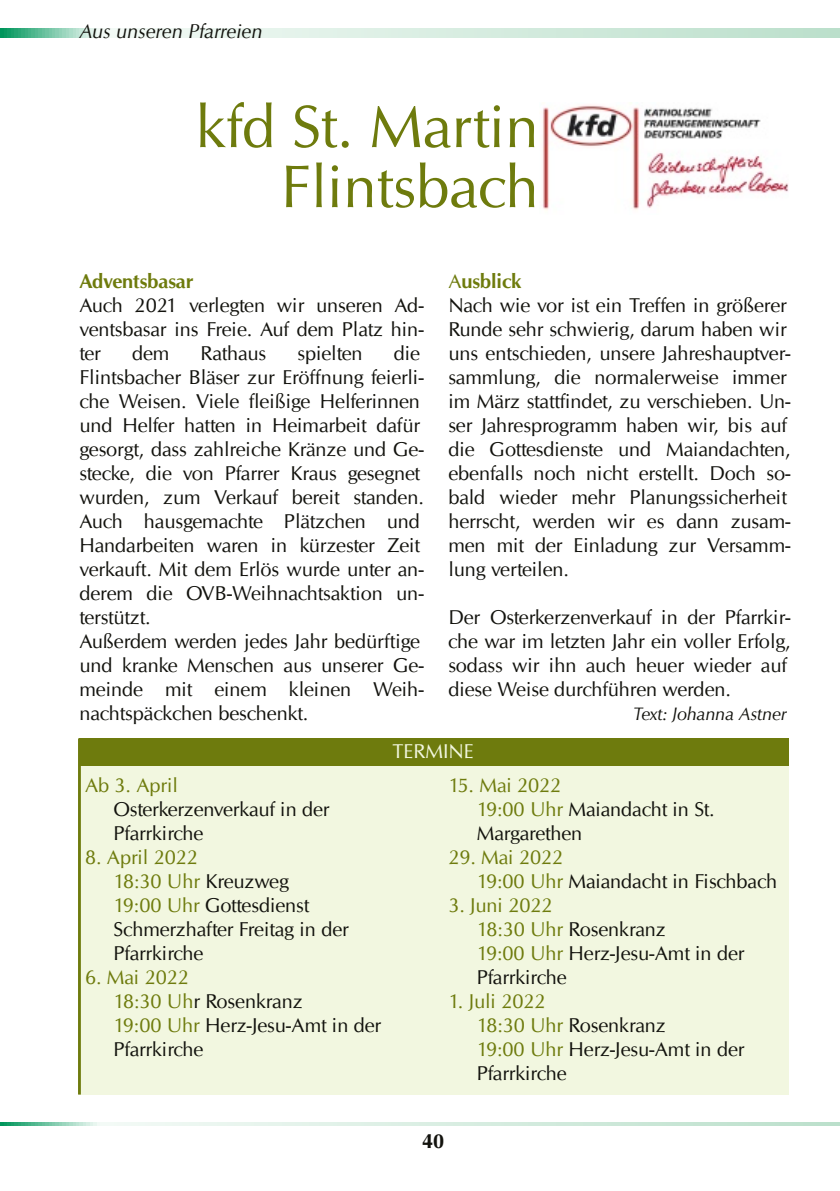
<style>
.page{position:relative;width:840px;height:1191px;background:#fff}
.page>*{position:absolute;margin:0;border:0;box-sizing:border-box;transform-origin:0 0}
.t1{font:60px/60px "URW Classico";letter-spacing:-.005em;color:#6e7b0d;text-align:right}
.t2{font:20px/24px "URW Classico";letter-spacing:-.005em;color:#12120d}
.t3{font:italic 20px "URW Classico";letter-spacing:-.01em;color:#12120d}
.t4{font:700 20px "URW Classico";letter-spacing:-.005em;color:#6e7b0d}
.t5{font:20px "URW Classico";letter-spacing:-.005em;color:#6e7b0d}
.t6{font:20px "URW Classico";letter-spacing:-.005em;color:#f2f7e0}
.t7{font:700 20px "URW Classico";color:#12120d}
.t8{font:italic 18px "URW Classico";letter-spacing:-.01em;color:#12120d}
.s1{color:#6e7b0d}
.s2{font-weight:700;color:#6e7b0d}
</style>
<div class="page">
<img style="left:542px;top:102px;width:246px;height:108px">
<div style="left:79px;top:738px;width:709px;height:356px;background:#f2f7e0"></div>
<div style="left:79px;top:738px;width:709px;height:27px;background:#6e7b0d"></div>
<hr style="left:78px;top:738px;width:3px;height:356px;background:#6e7b0d">
<svg style="left:0;top:28px;width:839px;height:10px"></svg>
<p class="t3" style="left:79px;top:18px;width:184px">Aus unseren Pfarreien</p>
<h1 class="t1" style="left:196px;top:95px;width:344px">kfd St. Martin<br>Flintsbach</h1>
<p class="t4" style="left:79px;top:273px;width:115px">Adventsbasar</p>
<p class="t2" style="left:79px;top:293px;width:346px;text-align:justify">Auch 2021 verlegten wir unseren Ad&shy;ventsbasar ins Freie. Auf dem Platz hin&shy;ter</p>
<p class="t2" style="left:79px;top:341px;width:346px;text-indent:314px">die Flintsbacher Bläser zur Eröffnung feierli&shy;che Weisen. Viele fleißige Helferinnen und Helfer hatten in Heimarbeit dafür gesorgt, dass zahlreiche Kränze und Ge&shy;stecke, die von Pfarrer Kraus gesegnet wurden, zum Verkauf bereit standen.<br>Auch hausgemachte Plätzchen und Handarbeiten waren in kürzester Zeit verkauft. Mit dem Erlös wurde unter an&shy;derem die OVB-Weihnachtsaktion un&shy;terstützt.<br>Außerdem werden jedes Jahr bedürftige und kranke Menschen aus unserer Ge&shy;meinde mit einem kleinen Weih&shy;nachtspäckchen beschenkt.</p>
<p class="t2" style="left:132px;top:341px;width:39px">dem</p>
<p class="t2" style="left:200px;top:341px;width:67px">Rathaus</p>
<p class="t2" style="left:297px;top:341px;width:67px">spielten</p>
<p class="t2" style="left:448px;top:269px;width:343px"><span class="s1">A</span><span class="s2">usblick<br></span>Nach wie vor ist ein Treffen in größerer Runde sehr schwierig, darum haben wir uns entschieden, unsere Jahreshauptver&shy;sammlung, die normalerweise immer im März stattfindet, zu verschieben. Un&shy;ser Jahresprogramm haben wir, bis auf die Gottesdienste und Maiandachten, ebenfalls noch nicht erstellt. Doch so&shy;bald wieder mehr Planungssicherheit herrscht, werden wir es dann zusam&shy;men mit der Einladung zur Versamm&shy;lung verteilen.</p>
<p class="t2" style="left:448px;top:605px;width:344px">Der Osterkerzenverkauf in der Pfarrkir&shy;che war im letzten Jahr ein voller Erfolg, sodass wir ihn auch heuer wieder auf diese Weise durchführen werden.</p>
<p class="t8" style="left:632px;top:703px;width:155px">Text: Johanna Astner</p>
<p class="t5" style="left:85px;top:773px;width:94px">Ab 3. April</p>
<p class="t2" style="left:113px;top:797px;width:217px">Osterkerzenverkauf in der<br>Pfarrkirche</p>
<p class="t2" style="left:113px;top:845px;width:237px;text-indent:-28px"><span class="s1">8. April 2022<br>18:30 Uhr</span> Kreuzweg<br><span class="s1">19:00 Uhr</span> Gottesdienst<br>Schmerzhafter Freitag in der<br>Pfarrkirche</p>
<p class="t2" style="left:113px;top:965px;width:269px;text-indent:-28px"><span class="s1">6. Mai 2022<br>18:30 Uh</span>r Rosenkranz<br><span class="s1">19:00 Uhr</span> Herz-Jesu-Amt in der<br>Pfarrkirche</p>
<p class="t6" style="left:392px;top:738px;width:83px">TERMINE</p>
<p class="t2" style="left:476px;top:773px;width:239px;text-indent:-28px"><span class="s1">15. Mai 2022<br>19:00 Uhr</span> Maiandacht in St.<br>Margarethen</p>
<p class="t2" style="left:476px;top:845px;width:302px;text-indent:-28px"><span class="s1">29. Mai 2022<br>19:00 Uhr</span> Maiandacht in Fischbach</p>
<p class="t2" style="left:476px;top:893px;width:269px;text-indent:-28px"><span class="s1">3. Juni 2022<br>18:30 Uhr</span> Rosenkranz<br><span class="s1">19:00 Uhr</span> Herz-Jesu-Amt in der<br>Pfarrkirche</p>
<p class="t2" style="left:476px;top:989px;width:269px;text-indent:-28px"><span class="s1">1. Juli 2022<br>18:30 Uhr</span> Rosenkranz<br><span class="s1">19:00 Uhr</span> Herz-Jesu-Amt in der<br>Pfarrkirche</p>
<p class="t7" style="left:422px;top:1132px;width:24px">40</p>
</div>
